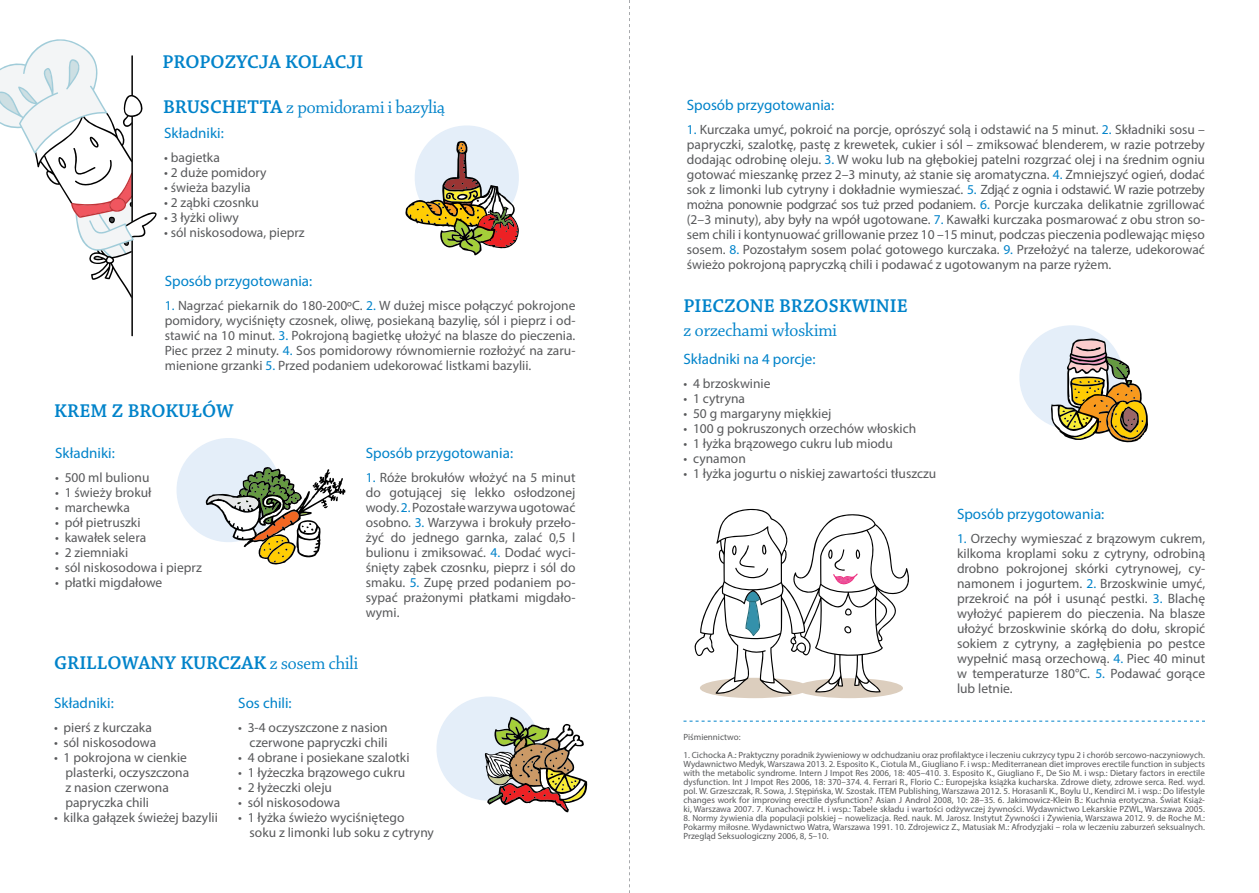
<style>
.page{position:relative;width:1259px;height:893px;background:#fff}
.page>*{position:absolute;margin:0;border:0;box-sizing:border-box;transform-origin:0 0}
.t1{font:600 19.5px "Chaparral Pro";color:#0083ca}
.t2{font:19.5px "Chaparral Pro Disp";color:#0083ca}
.t3{font:15px "Myriad Pro";color:#0083ca}
.t4{font:13.5px/15px "Myriad Pro";color:#58595b;text-align:justify}
.t5{font:9px/9px "Myriad Pro";color:#58595b;text-align:justify}
.s1{font-family:"Chaparral Pro";font-weight:600}
.s2{color:#0083ca}
.s3{font-family:"Chaparral Pro Disp";font-weight:400}
</style>
<div class="page">
<svg style="left:0;top:39px;width:157px;height:298px"></svg>
<svg style="left:694px;top:509px;width:215px;height:189px"></svg>
<svg style="left:405px;top:125px;width:114px;height:130px"></svg>
<svg style="left:436px;top:696px;width:151px;height:117px"></svg>
<svg style="left:1019px;top:325px;width:129px;height:118px"></svg>
<svg style="left:176px;top:438px;width:169px;height:127px"></svg>
<svg style="left:629px;top:0;width:1px;height:893px"></svg>
<svg style="left:683px;top:721px;width:522px;height:1px"></svg>
<h1 class="t1" style="left:162px;top:51px;width:202px">PROPOZYCJA KOLACJI</h1>
<h1 class="t2" style="left:163px;top:97px;width:284px"><span class="s1">BRUSCHETTA</span> z pomidorami i bazylią</h1>
<p class="t3" style="left:164px;top:124px;width:61px">Składniki:</p>
<p class="t4" style="left:164px;top:150px;width:57px">• bagietka</p>
<p class="t4" style="left:164px;top:165px;width:104px">• 2 duże pomidory</p>
<p class="t4" style="left:164px;top:180px;width:88px">• świeża bazylia</p>
<p class="t4" style="left:164px;top:195px;width:96px">• 2 ząbki czosnku</p>
<p class="t4" style="left:164px;top:210px;width:76px">• 3 łyżki oliwy</p>
<p class="t4" style="left:164px;top:225px;width:142px">• sól niskosodowa, pieprz</p>
<p class="t3" style="left:165px;top:272px;width:149px">Sposób przygotowania:</p>
<p class="t4" style="left:165px;top:298px;width:412px"><span class="s2">1.</span> Nagrzać piekarnik do 180-200ºC. <span class="s2">2.</span> W dużej misce połączyć pokrojone pomidory, wyciśnięty czosnek, oliwę, posiekaną bazylię, sól i pieprz i od&shy;stawić na 10 minut. <span class="s2">3.</span> Pokrojoną bagietkę ułożyć na blasze do pieczenia.<br>Piec przez 2 minuty. <span class="s2">4.</span> Sos pomidorowy równomiernie rozłożyć na zaru&shy;mienione grzanki <span class="s2">5.</span> Przed podaniem udekorować listkami bazylii.</p>
<h1 class="t1" style="left:54px;top:400px;width:181px">KREM Z BROKUŁÓW</h1>
<p class="t3" style="left:55px;top:443px;width:61px">Składniki:</p>
<p class="t4" style="left:55px;top:469px;width:96px">• 500 ml bulionu</p>
<p class="t4" style="left:55px;top:484px;width:98px">• 1 świeży brokuł</p>
<p class="t4" style="left:55px;top:499px;width:76px">• marchewka</p>
<p class="t4" style="left:55px;top:514px;width:87px">• pół pietruszki</p>
<p class="t4" style="left:55px;top:529px;width:93px">• kawałek selera</p>
<p class="t4" style="left:55px;top:544px;width:75px">• 2 ziemniaki</p>
<p class="t4" style="left:55px;top:559px;width:148px">• sól niskosodowa i pieprz</p>
<p class="t4" style="left:55px;top:574px;width:109px">• płatki migdałowe</p>
<p class="t3" style="left:366px;top:443px;width:149px">Sposób przygotowania:</p>
<p class="t4" style="left:366px;top:469px;width:211px"><span class="s2">1.</span> Róże brokułów włożyć na 5 minut do gotującej się lekko osłodzonej wody. <span class="s2">2.</span> Pozostałe warzywa ugotować osobno. <span class="s2">3.</span> Warzywa i brokuły przeło&shy;żyć do jednego garnka, zalać 0,5 l bulionu i zmiksować. <span class="s2">4.</span> Dodać wyci&shy;śnięty ząbek czosnku, pieprz i sól do smaku. <span class="s2">5.</span> Zupę przed podaniem po&shy;sypać prażonymi płatkami migdało&shy;wymi.</p>
<h1 class="t1" style="left:54px;top:652px;width:305px">GRILLOWANY KURCZAK <span class="s3">z sosem chili</span></h1>
<p class="t3" style="left:54px;top:693px;width:61px">Składniki:</p>
<p class="t4" style="left:54px;top:719px;width:99px">• pierś z kurczaka</p>
<p class="t4" style="left:54px;top:734px;width:104px">• sól niskosodowa</p>
<p class="t4" style="left:65px;top:749px;width:125px;text-align:left;text-indent:-11px">• 1 pokrojona w cienkie plasterki, oczyszczona z nasion czerwona papryczka chili</p>
<p class="t4" style="left:54px;top:809px;width:165px">• kilka gałązek świeżej bazylii</p>
<p class="t3" style="left:238px;top:693px;width:55px">Sos chili:</p>
<p class="t4" style="left:238px;top:719px;width:151px;text-align:right">• 3-4 oczyszczone z nasion czerwone papryczki chili</p>
<p class="t4" style="left:238px;top:749px;width:173px">• 4 obrane i posiekane szalotki</p>
<p class="t4" style="left:238px;top:764px;width:168px">• 1 łyżeczka brązowego cukru</p>
<p class="t4" style="left:238px;top:779px;width:95px">• 2 łyżeczki oleju</p>
<p class="t4" style="left:238px;top:794px;width:104px">• sól niskosodowa</p>
<p class="t4" style="left:250px;top:809px;width:186px;text-indent:-11px">• 1 łyżka świeżo wyciśniętego soku z limonki lub soku z cytryny</p>
<p class="t3" style="left:687px;top:95px;width:149px">Sposób przygotowania:</p>
<p class="t4" style="left:687px;top:122px;width:519px"><span class="s2">1.</span> Kurczaka umyć, pokroić na porcje, oprószyć solą i odstawić na 5 minut. <span class="s2">2.</span> Składniki sosu – papryczki, szalotkę, pastę z krewetek, cukier i sól – zmiksować blenderem, w razie potrzeby dodając odrobinę oleju. <span class="s2">3.</span> W woku lub na głębokiej patelni rozgrzać olej i na średnim ogniu gotować mieszankę przez 2–3 minuty, aż stanie się aromatyczna. <span class="s2">4.</span> Zmniejszyć ogień, dodać sok z limonki lub cytryny i dokładnie wymieszać. <span class="s2">5.</span> Zdjąć z ognia i odstawić. W razie potrzeby można ponownie podgrzać sos tuż przed podaniem. <span class="s2">6.</span> Porcje kurczaka delikatnie zgrillować (2–3 minuty), aby były na wpół ugotowane. <span class="s2">7.</span> Kawałki kurczaka posmarować z obu stron so&shy;sem chili i kontynuować grillowanie przez 10 –15 minut, podczas pieczenia podlewając mięso sosem. <span class="s2">8.</span> Pozostałym sosem polać gotowego kurczaka. <span class="s2">9.</span> Przełożyć na talerze, udekorować świeżo pokrojoną papryczką chili i podawać z ugotowanym na parze ryżem.</p>
<h1 class="t1" style="left:683px;top:295px;width:226px">PIECZONE BRZOSKWINIE</h1>
<h1 class="t2" style="left:683px;top:319px;width:155px">z orzechami włoskimi</h1>
<p class="t3" style="left:683px;top:349px;width:133px">Składniki na 4 porcje:</p>
<p class="t4" style="left:683px;top:375px;width:88px">• 4 brzoskwinie</p>
<p class="t4" style="left:683px;top:390px;width:63px">• 1 cytryna</p>
<p class="t4" style="left:683px;top:405px;width:149px">• 50 g margaryny miękkiej</p>
<p class="t4" style="left:683px;top:420px;width:234px">• 100 g pokruszonych orzechów włoskich</p>
<p class="t4" style="left:683px;top:435px;width:211px">• 1 łyżka brązowego cukru lub miodu</p>
<p class="t4" style="left:683px;top:450px;width:64px">• cynamon</p>
<p class="t4" style="left:683px;top:465px;width:254px">• 1 łyżka jogurtu o niskiej zawartości tłuszczu</p>
<p class="t3" style="left:957px;top:504px;width:149px">Sposób przygotowania:</p>
<p class="t4" style="left:957px;top:530px;width:250px"><span class="s2">1.</span> Orzechy wymieszać z brązowym cukrem, kilkoma kroplami soku z cytryny, odrobiną drobno pokrojonej skórki cytrynowej, cy&shy;namonem i jogurtem. <span class="s2">2.</span> Brzoskwinie umyć, przekroić na pół i usunąć pestki. <span class="s2">3.</span> Blachę wyłożyć papierem do pieczenia. Na blasze ułożyć brzoskwinie skórką do dołu, skropić sokiem z cytryny, a zagłębienia po pestce wypełnić masą orzechową. <span class="s2">4.</span> Piec 40 minut w temperaturze 180°C. <span class="s2">5.</span> Podawać gorące lub letnie.</p>
<p class="t5" style="left:683px;top:732px;width:59px">Piśmiennictwo:</p>
<p class="t5" style="left:683px;top:750px;width:523px">1. Cichocka A.: Praktyczny poradnik żywieniowy w odchudzaniu oraz profilaktyce i leczeniu cukrzycy typu 2 i chorób sercowo-naczyniowych.<br>Wydawnictwo Medyk, Warszawa 2013. 2. Esposito K., Ciotula M., Giugliano F. i wsp.: Mediterranean diet improves erectile function in subjects with the metabolic syndrome. Intern J Impot Res 2006, 18: 405–410. 3. Esposito K., Giugliano F., De Sio M. i wsp.: Dietary factors in erectile dysfunction. Int J Impot Res 2006, 18: 370–374. 4. Ferrari R., Florio C.: Europejska książka kucharska. Zdrowe diety, zdrowe serca. Red. wyd. pol. W. Grzeszczak, R. Sowa, J. Stępińska, W. Szostak. ITEM Publishing, Warszawa 2012. 5. Horasanli K., Boylu U., Kendirci M. i wsp.: Do lifestyle changes work for improving erectile dysfunction? Asian J Androl 2008, 10: 28–35. 6. Jakimowicz-Klein B.: Kuchnia erotyczna. Świat Książ&shy;ki, Warszawa 2007. 7. Kunachowicz H. i wsp.: Tabele składu i wartości odżywczej żywności. Wydawnictwo Lekarskie PZWL, Warszawa 2005.</p>
<p class="t5" style="left:683px;top:813px;width:523px">8. Normy żywienia dla populacji polskiej – nowelizacja. Red. nauk. M. Jarosz. Instytut Żywności i Żywienia, Warszawa 2012. 9. de Roche M.:<br>Pokarmy miłosne. Wydawnictwo Watra, Warszawa 1991. 10. Zdrojewicz Z., Matusiak M.: Afrodyzjaki – rola w leczeniu zaburzeń seksualnych.<br>Przegląd Seksuologiczny 2006, 8, 5–10.</p>
</div>
